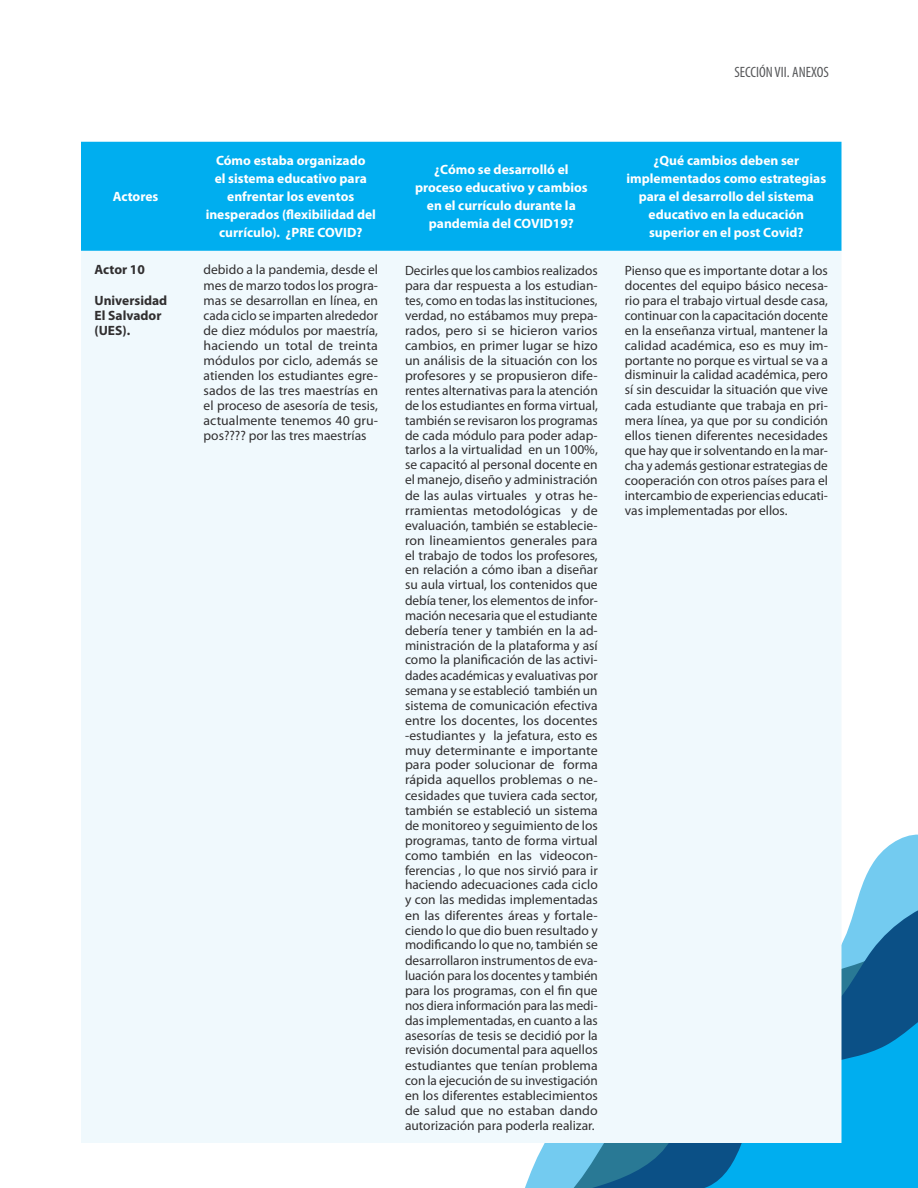
<style>
.page{position:relative;width:918px;height:1188px;background:#fff}
.page>*{position:absolute;margin:0;border:0;box-sizing:border-box;transform-origin:0 0}
.t1{font:condensed 15px "Myriad Pro";color:#57585a}
.t2{font:13.5px/15px "Myriad Pro";color:#312f30;text-align:justify}
.t3{font:700 13.5px/18px "Myriad Pro";color:#fff;text-align:center}
.t4{font:700 13.5px/15px "Myriad Pro";color:#312f30}
</style>
<div class="page">
<svg style="left:874px;top:834px;width:44px;height:27px"></svg>
<svg style="left:858px;top:861px;width:60px;height:35px;background:#84d1f1"></svg>
<svg style="left:842px;top:896px;width:76px;height:95px;background:#468fba"></svg>
<svg style="left:525px;top:991px;width:393px;height:197px;background:#1393cb"></svg>
<div style="left:81px;top:142px;width:761px;height:109px;background:#00aeef"></div>
<div style="left:81px;top:251px;width:761px;height:892px;background:#f0f9fd"></div>
<p class="t3" style="left:113px;top:187px;width:47px">Actores</p>
<p class="t4" style="left:94px;top:262px;width:52px">Actor 10</p>
<p class="t4" style="left:94px;top:293px;width:74px">Universidad<br>El Salvador (UES).</p>
<p class="t1" style="left:735px;top:63px;width:96px">SECCIÓN VII. ANEXOS</p>
<p class="t3" style="left:206px;top:151px;width:172px">Cómo estaba organizado<br>el sistema educativo para enfrentar los eventos inesperados (flexibilidad del currículo). ¿PRE COVID?</p>
<p class="t3" style="left:415px;top:160px;width:174px">¿Cómo se desarrolló el proceso educativo y cambios en el currículo durante la pandemia del COVID19?</p>
<p class="t3" style="left:627px;top:151px;width:201px">¿Qué cambios deben ser implementados como estrategias para el desarrollo del sistema educativo en la educación superior en el post Covid?</p>
<p class="t2" style="left:204px;top:262px;width:176px">debido a la pandemia, desde el mes de marzo todos los progra&shy;mas se desarrollan en línea, en cada ciclo se imparten alrededor de diez módulos por maestría, haciendo un total de treinta módulos por ciclo, además se atienden los estudiantes egre&shy;sados de las tres maestrías en el proceso de asesoría de tesis, actualmente tenemos 40 gru&shy;pos???? por las tres maestrías</p>
<p class="t2" style="left:405px;top:262px;width:194px">Decirles que los cambios realizados para dar respuesta a los estudian&shy;tes, como en todas las instituciones, verdad, no estábamos muy prepa&shy;rados, pero si se hicieron varios cambios, en primer lugar se hizo un análisis de la situación con los profesores y se propusieron dife&shy;rentes alternativas para la atención de los estudiantes en forma virtual, también se revisaron los programas de cada módulo para poder adap&shy;tarlos a la virtualidad en un 100%, se capacitó al personal docente en el manejo, diseño y administración de las aulas virtuales y otras he&shy;rramientas metodológicas y de evaluación, también se establecie&shy;ron lineamientos generales para el trabajo de todos los profesores, en relación a cómo iban a diseñar su aula virtual, los contenidos que debía tener, los elementos de infor&shy;mación necesaria que el estudiante debería tener y también en la ad&shy;ministración de la plataforma y así como la planificación de las activi&shy;dades académicas y evaluativas por semana y se estableció también un sistema de comunicación efectiva entre los docentes, los docentes -estudiantes y la jefatura, esto es muy determinante e importante para poder solucionar de forma rápida aquellos problemas o ne&shy;cesidades que tuviera cada sector, también se estableció un sistema de monitoreo y seguimiento de los programas, tanto de forma virtual como también en las videocon&shy;ferencias , lo que nos sirvió para ir haciendo adecuaciones cada ciclo y con las medidas implementadas en las diferentes áreas y fortale&shy;ciendo lo que dio buen resultado y modificando lo que no, también se desarrollaron instrumentos de eva&shy;luación para los docentes y también para los programas, con el fin que nos diera información para las medi&shy;das implementadas, en cuanto a las asesorías de tesis se decidió por la revisión documental para aquellos estudiantes que tenían problema con la ejecución de su investigación en los diferentes establecimientos de salud que no estaban dando autorización para poderla realizar.</p>
<p class="t2" style="left:625px;top:262px;width:205px">Pienso que es importante dotar a los docentes del equipo básico necesa&shy;rio para el trabajo virtual desde casa, continuar con la capacitación docente en la enseñanza virtual, mantener la calidad académica, eso es muy im&shy;portante no porque es virtual se va a disminuir la calidad académica, pero sí sin descuidar la situación que vive cada estudiante que trabaja en pri&shy;mera línea, ya que por su condición ellos tienen diferentes necesidades que hay que ir solventando en la mar&shy;cha y además gestionar estrategias de cooperación con otros países para el intercambio de experiencias educati&shy;vas implementadas por ellos.</p>
</div>
